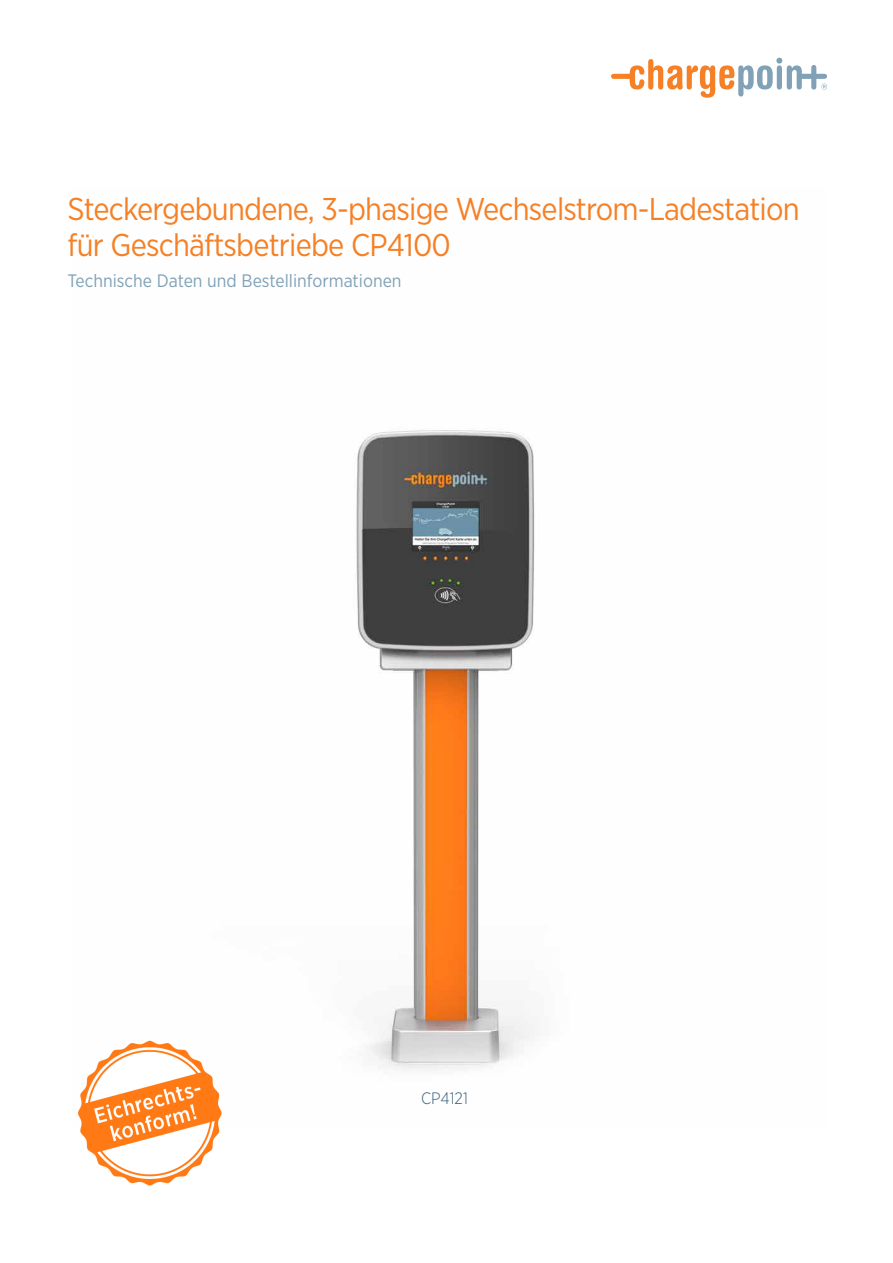
<style>
.page{position:relative;width:893px;height:1263px;background:#fff}
.page>*{position:absolute;margin:0;border:0;box-sizing:border-box;transform-origin:0 0}
.t1{font:31.5px/36px "Gotham Narrow";letter-spacing:-.025em;color:#f58025}
.t2{font:18px "Gotham Narrow";color:#80a1b6}
.t3{font:300 16.5px "Gotham Narrow";color:#39607a}
</style>
<div class="page">
<img style="left:356px;top:430px;width:179px;height:640px">
<svg style="left:611px;top:58px;width:216px;height:40px"></svg>
<img style="left:78px;top:1040px;width:144px;height:146px">
<p class="t1" style="left:68px;top:191px;width:734px">Steckergebundene, 3-phasige Wechselstrom-Ladestation für Geschäftsbetriebe CP4100</p>
<p class="t2" style="left:68px;top:269px;width:336px">Technische Daten und Bestellinformationen</p>
<p class="t3" style="left:421px;top:1088px;width:48px">CP4121</p>
</div>
